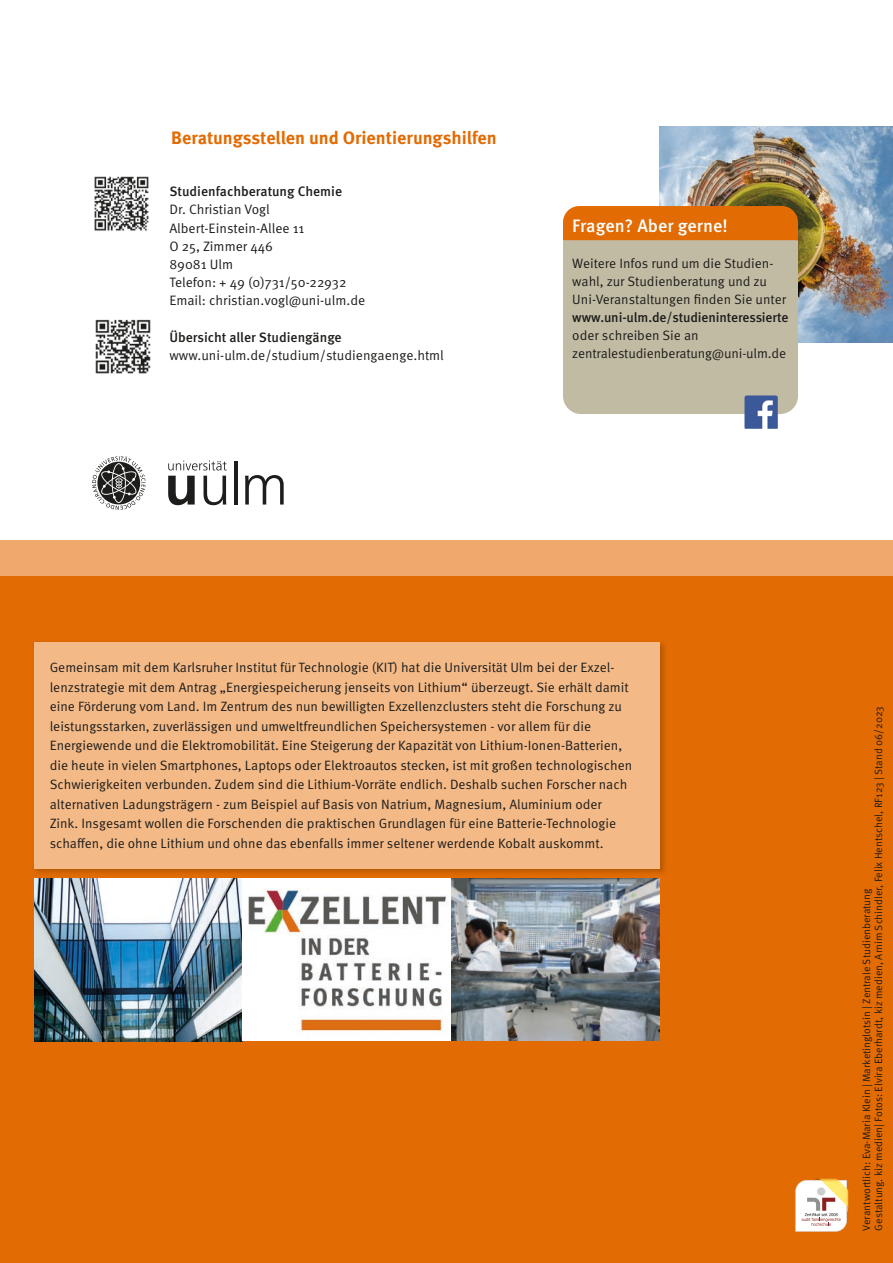
<style>
.page{position:relative;width:893px;height:1263px;background:#fff}
.page>*{position:absolute;margin:0;border:0;box-sizing:border-box;transform-origin:0 0}
.t1{font:700 18px "Meta OT";color:#e26b03}
.t2{font:500 18px "Meta OT";color:#fff}
.t3{font:13.65px/18.1px "Meta OT Norm";color:#1d1d1b}
.t4{font:500 13.65px "Meta OT";color:#1d1d1b}
.t5{font:13.5px/19.5px "Meta OT Norm";color:#1d1d1b}
.t6{font:500 13.5px "Meta OT";letter-spacing:-.01em;color:#1d1d1b}
.t7{font:10.5px/12px "Meta OT Norm";color:#1d1d1b}
</style>
<div class="page">
<svg style="left:168px;top:476px;width:27px;height:29px"></svg>
<svg style="left:204px;top:476px;width:22px;height:29px"></svg>
<hr style="left:234px;top:461px;width:4px;height:43px;background:#1d1d1b">
<svg style="left:245px;top:475px;width:39px;height:29px"></svg>
<svg style="left:168px;top:460px;width:59px;height:10px"></svg>
<svg style="left:92px;top:456px;width:53px;height:54px"></svg>
<div style="left:0;top:629px;width:893px;height:634px;background:#e26b03"></div>
<div style="left:0;top:576px;width:893px;height:54px;background:#e26b03"></div>
<div style="left:0;top:540px;width:893px;height:36px;background:#f0a96d"></div>
<img style="left:659px;top:126px;width:234px;height:216px">
<div style="left:563px;top:225px;width:235px;height:189px;background:#c2bba4;border-radius:18px"></div>
<div style="left:563px;top:206px;width:235px;height:34px;background:#e26b03"></div>
<img style="left:744px;top:395px;width:34px;height:34px">
<img style="left:94px;top:176px;width:55px;height:55px">
<img style="left:95px;top:319px;width:56px;height:55px">
<svg style="left:795px;top:1179px;width:54px;height:53px;background:#eedcc6"></svg>
<img style="left:34px;top:643px;width:631px;height:231px">
<div style="left:34px;top:642px;width:626px;height:226px;background:#f3b987"></div>
<img style="left:34px;top:878px;width:625px;height:163px">
<h1 class="t1" style="left:171px;top:127px;width:327px">Beratungsstellen und Orientierungshilfen</h1>
<p class="t4" style="left:169px;top:183px;width:174px">Studienfachberatung Chemie</p>
<p class="t3" style="left:169px;top:201px;width:197px">Dr. Christian Vogl<br>Albert-Einstein-Allee 11<br>O 25, Zimmer 446<br>89081 Ulm<br>Telefon: + 49 (0)731/50-22932<br>Email: christian.vogl@uni-ulm.de</p>
<p class="t4" style="left:169px;top:328px;width:174px">Übersicht aller Studiengänge</p>
<p class="t3" style="left:169px;top:346px;width:276px">www.uni-ulm.de/studium/studiengaenge.html</p>
<h1 class="t2" style="left:572px;top:214px;width:157px">Fragen? Aber gerne!</h1>
<p class="t5" style="left:572px;top:254px;width:215px;line-height:18px">Weitere Infos rund um die Studien&shy;wahl, zur Studienberatung und zu<br>Uni-Veranstaltungen finden Sie unter</p>
<p class="t6" style="left:572px;top:309px;width:218px">www.uni-ulm.de/studieninteressierte</p>
<p class="t5" style="left:572px;top:326px;width:215px;line-height:18px">oder schreiben Sie an zentralestudienberatung@uni-ulm.de</p>
<p class="t5" style="left:50px;top:658px;width:584px">Gemeinsam mit dem Karlsruher Institut für Technologie (KIT) hat die Universität Ulm bei der Exzel&shy;lenzstrategie mit dem Antrag „Energiespeicherung jenseits von Lithium“ überzeugt. Sie erhält damit eine Förderung vom Land. Im Zentrum des nun bewilligten Exzellenzclusters steht die Forschung zu leistungsstarken, zuverlässigen und umweltfreundlichen Speichersystemen - vor allem für die Energiewende und die Elektromobilität. Eine Steigerung der Kapazität von Lithium-Ionen-Batterien, die heute in vielen Smartphones, Laptops oder Elektroautos stecken, ist mit großen technologischen Schwierigkeiten verbunden. Zudem sind die Lithium-Vorräte endlich. Deshalb suchen Forscher nach alternativen Ladungsträgern - zum Beispiel auf Basis von Natrium, Magnesium, Aluminium oder Zink. Insgesamt wollen die Forschenden die praktischen Grundlagen für eine Batterie-Technologie schaffen, die ohne Lithium und ohne das ebenfalls immer seltener werdende Kobalt auskommt.</p>
<p class="t7" style="left:861px;top:1230px;width:526px;rotate:-90deg">Verantwortlich: Eva-Maria Klein | Marketinglotsin | Zentrale Studienberatung<br>Gestaltung. kiz medien| Fotos: Elvira Eberhardt, kiz medien, Arnim Schindler, Felix Hentschel, RF123 | Stand 06/2023</p>
</div>
